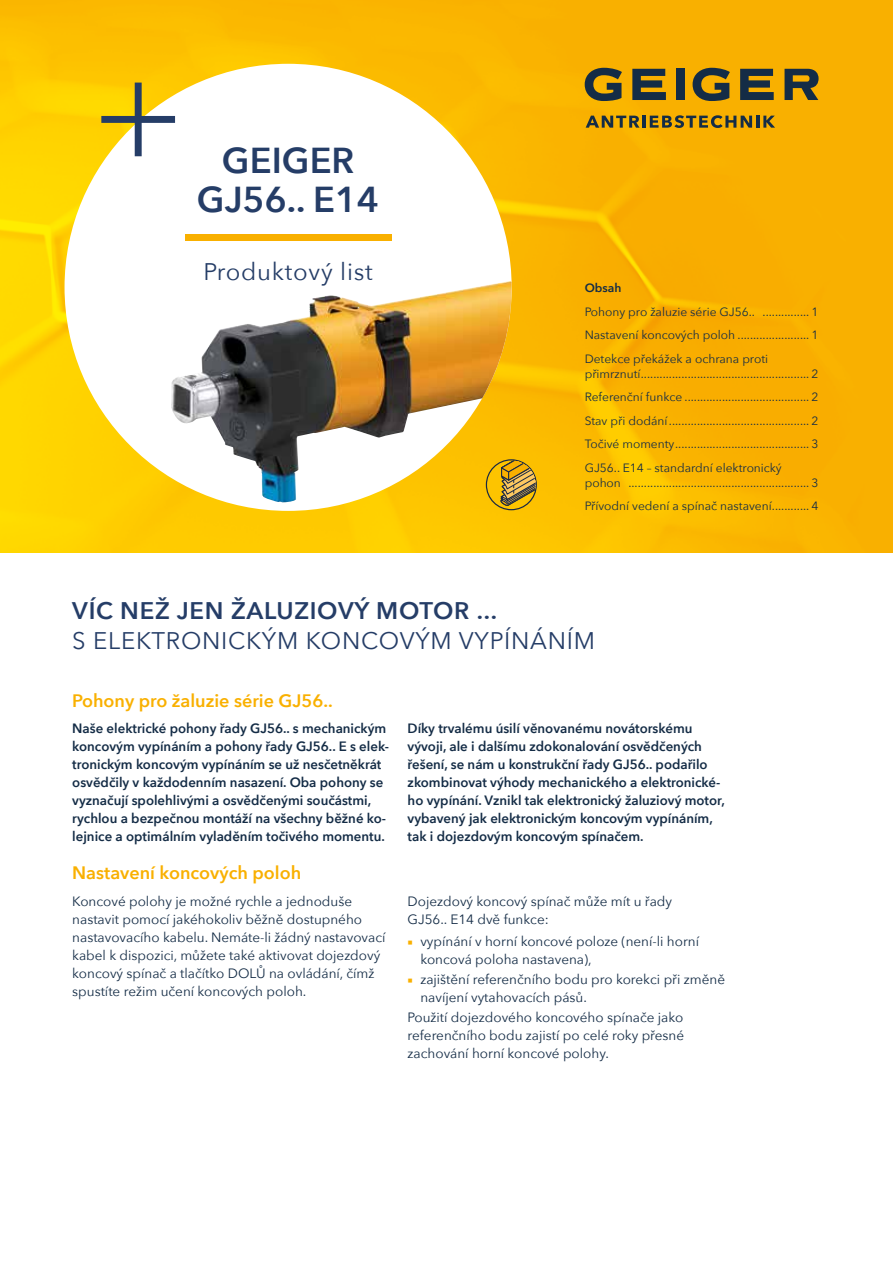
<style>
.page{position:relative;width:893px;height:1263px;background:#fff}
.page>*{position:absolute;margin:0;border:0;box-sizing:border-box;transform-origin:0 0}
.t1{font:600 36px/39px "Avenir Next";color:#253d67;text-align:center}
.t2{font:24px "Avenir Next";letter-spacing:.03em;color:#253d67}
.t3{font:600 24px "Avenir Next";letter-spacing:.03em;color:#253d67}
.t4{font:600 18px "Avenir Next";color:#f9b000}
.t5{font:600 13.5px/18px "Avenir Next";color:#142c46}
.t6{font:13.5px/18px "Avenir Next";color:#142c46}
.t7{font:12px/23.5px "Avenir Next";color:#142c46;text-align:justify}
.t8{font:600 12px "Avenir Next";color:#142c46}
.s1{font-family:"Minion Pro";color:#f9b000}
</style>
<div class="page">
<img style="left:0;top:0;width:893px;height:553px">
<svg style="left:632px;top:69px;width:34px;height:31px"></svg>
<div style="left:676px;top:69px;width:8px;height:31px;background:#142c46"></div>
<svg style="left:740px;top:69px;width:34px;height:31px"></svg>
<svg style="left:784px;top:69px;width:35px;height:31px"></svg>
<svg style="left:585px;top:68px;width:37px;height:33px"></svg>
<svg style="left:693px;top:68px;width:37px;height:33px"></svg>
<svg style="left:586px;top:115px;width:189px;height:13px;background:#90741f"></svg>
<div style="left:65px;top:64px;width:447px;height:447px;background:#fff;border-radius:50%"></div>
<img style="left:171px;top:281px;width:341px;height:221px">
<svg style="left:101px;top:83px;width:74px;height:73px"></svg>
<div style="left:185px;top:234px;width:206px;height:7px;background:#f9b000"></div>
<svg style="left:486px;top:459px;width:51px;height:51px"></svg>
<div style="left:487px;top:460px;width:49px;height:49px;background:#fdc400;border-radius:50%"></div>
<svg style="left:497px;top:460px;width:39px;height:47px"></svg>
<h1 class="t1" style="left:197px;top:140px;width:184px">GEIGER<br>GJ56.. E14</h1>
<h2 class="t2" style="left:203px;top:252px;width:171px">Produktový list</h2>
<p class="t8" style="left:585px;top:278px;width:38px">Obsah</p>
<p class="t7" style="left:585px;top:299px;width:235px">Pohony pro žaluzie série GJ56.. ............... 1<br>Nastavení koncových poloh ....................... 1<br>Detekce překážek a ochrana proti</p>
<p class="t7" style="left:585px;top:361px;width:235px">přimrznutí...................................................... 2<br>Referenční funkce ........................................ 2<br>Stav při dodání............................................. 2<br>Točivé momenty........................................... 3<br>GJ56.. E14 – standardní elektronický</p>
<p class="t7" style="left:585px;top:470px;width:235px">pohon .......................................................... 3<br>Přívodní vedení a spínač nastavení............ 4</p>
<h2 class="t3" style="left:72px;top:590px;width:426px">VÍC NEŽ JEN ŽALUZIOVÝ MOTOR ...</h2>
<h2 class="t2" style="left:72px;top:621px;width:524px">S ELEKTRONICKÝM KONCOVÝM VYPÍNÁNÍM</h2>
<h3 class="t4" style="left:72px;top:685px;width:262px">Pohony pro žaluzie série GJ56..</h3>
<p class="t5" style="left:72px;top:719px;width:318px">Naše elektrické pohony řady GJ56.. s mechanickým koncovým vypínáním a pohony řady GJ56.. E s elek&shy;tronickým koncovým vypínáním se už nesčetněkrát osvědčily v každodenním nasazení. Oba pohony se vyznačují spolehlivými a osvědčenými součástmi, rychlou a bezpečnou montáží na všechny běžné ko&shy;lejnice a optimálním vyladěním točivého momentu.</p>
<p class="t5" style="left:408px;top:719px;width:319px">Díky trvalému úsilí věnovanému novátorskému vývoji, ale i dalšímu zdokonalování osvědčených řešení, se nám u konstrukční řady GJ56.. podařilo zkombinovat výhody mechanického a elektronické&shy;ho vypínání. Vznikl tak elektronický žaluziový motor, vybavený jak elektronickým koncovým vypínáním, tak i dojezdovým koncovým spínačem.</p>
<h3 class="t4" style="left:72px;top:858px;width:230px">Nastavení koncových poloh</h3>
<p class="t6" style="left:72px;top:892px;width:315px">Koncové polohy je možné rychle a jednoduše nastavit pomocí jakéhokoliv běžně dostupného nastavovacího kabelu. Nemáte-li žádný nastavovací kabel k dispozici, můžete také aktivovat dojezdový koncový spínač a tlačítko DOLŮ na ovládání, čímž spustíte režim učení koncových poloh.</p>
<p class="t6" style="left:408px;top:892px;width:266px">Dojezdový koncový spínač může mít u řady<br>GJ56.. E14 dvě funkce:</p>
<p class="t6" style="left:420px;top:932px;width:280px;text-indent:-13px"><span class="s1">■</span> vypínání v horní koncové poloze (není-li horní koncová poloha nastavena),</p>
<p class="t6" style="left:420px;top:970px;width:306px;text-indent:-13px"><span class="s1">■</span> zajištění referenčního bodu pro korekci při změně navíjení vytahovacích pásů.</p>
<p class="t6" style="left:408px;top:1008px;width:278px;text-align:justify">Použití dojezdového koncového spínače jako referenčního bodu zajistí po celé roky přesné zachování horní koncové polohy.</p>
</div>
